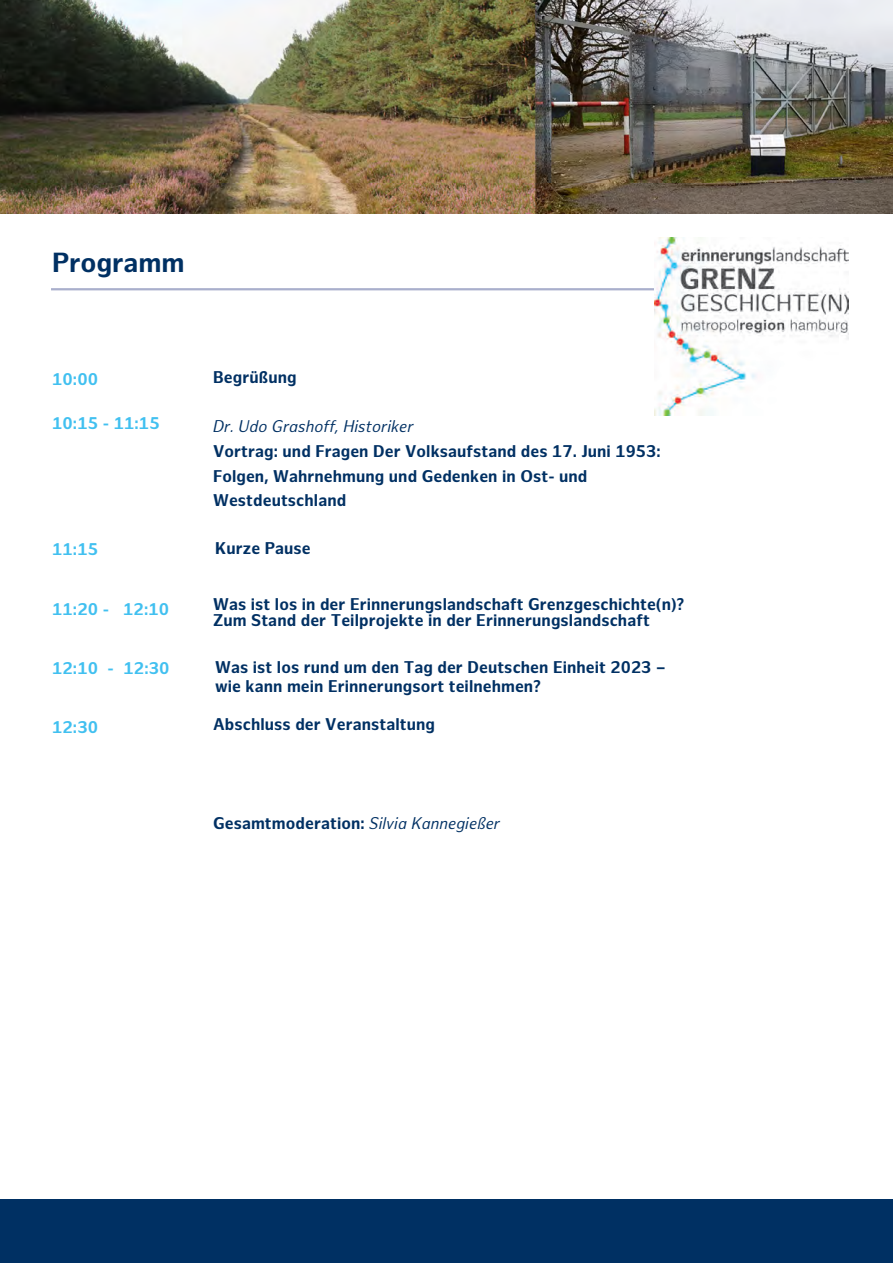
<style>
.page{position:relative;width:893px;height:1263px;background:#fff}
.page>*{position:absolute;margin:0;border:0;box-sizing:border-box;transform-origin:0 0}
.t1{font:700 27px "Hamburg Sans";color:#003063}
.t2{font:700 16.5px/24.8px "Hamburg Sans";letter-spacing:.005em;color:#003063}
.t3{font:700 16.5px "Hamburg Sans";letter-spacing:.005em;color:#41c0f0}
.t4{font:italic 16.5px "Hamburg Sans";letter-spacing:.005em;color:#003063}
.s1{font-weight:400;font-style:italic}
</style>
<div class="page">
<hr style="left:51px;top:288px;width:791px;height:2px;background:#a9afcc">
<div style="left:0;top:1200px;width:893px;height:63px;background:#003063"></div>
<img style="left:0;top:0;width:893px;height:214px">
<img style="left:654px;top:237px;width:194px;height:178px">
<h1 class="t1" style="left:52px;top:247px;width:134px">Programm</h1>
<p class="t3" style="left:52px;top:369px;width:48px">10:00</p>
<p class="t3" style="left:52px;top:414px;width:109px">10:15 - 11:15</p>
<p class="t3" style="left:52px;top:540px;width:48px">11:15</p>
<p class="t3" style="left:52px;top:599px;width:119px">11:20 - 12:10</p>
<p class="t3" style="left:52px;top:658px;width:119px">12:10 - 12:30</p>
<p class="t3" style="left:52px;top:718px;width:48px">12:30</p>
<p class="t2" style="left:213px;top:365px;width:85px">Begrüßung</p>
<p class="t4" style="left:213px;top:417px;width:202px">Dr. Udo Grashoff, Historiker</p>
<p class="t2" style="left:213px;top:439px;width:449px">Vortrag: und Fragen Der Volksaufstand des 17. Juni 1953:<br>Folgen, Wahrnehmung und Gedenken in Ost- und<br>Westdeutschland</p>
<p class="t2" style="left:215px;top:537px;width:97px">Kurze Pause</p>
<p class="t2" style="left:213px;top:596px;width:473px;line-height:16.5px">Was ist los in der Erinnerungslandschaft Grenzgeschichte(n)?<br>Zum Stand der Teilprojekte in der Erinnerungslandschaft</p>
<p class="t2" style="left:215px;top:657px;width:452px;line-height:19.8px">Was ist los rund um den Tag der Deutschen Einheit 2023 – wie kann mein Erinnerungsort teilnehmen?</p>
<p class="t2" style="left:213px;top:712px;width:223px">Abschluss der Veranstaltung</p>
<p class="t2" style="left:213px;top:811px;width:288px">Gesamtmoderation: <span class="s1">Silvia Kannegießer</span></p>
</div>
